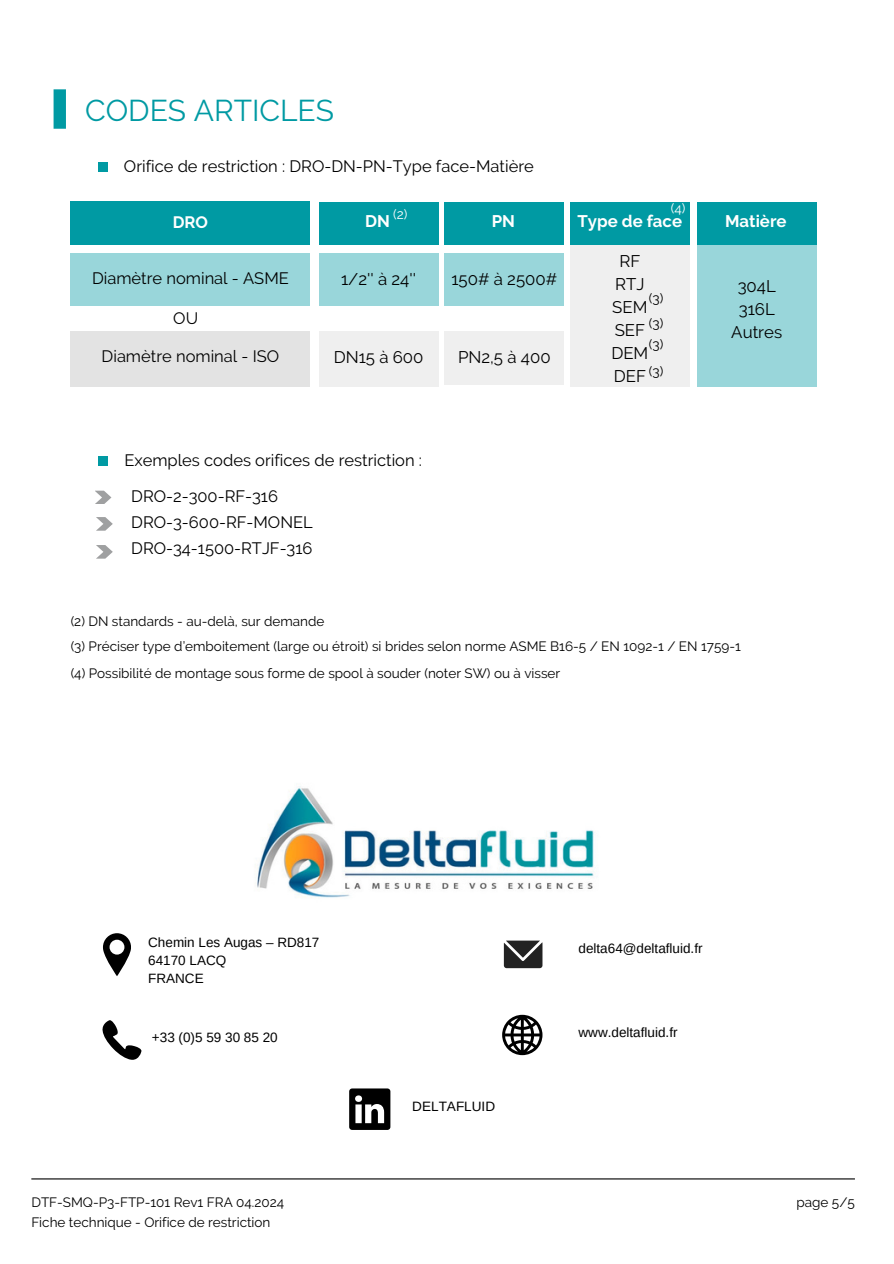
<style>
.page{position:relative;width:894px;height:1264px;background:#fff}
.page>*{position:absolute;margin:0;border:0;box-sizing:border-box;transform-origin:0 0}
.t1{font:30px "Raleway";color:#009aa3}
.t2{font:16.8px/22.8px "Raleway";color:#000;text-align:center}
.t3{font:700 16.8px "Raleway";color:#fff}
.t4{font:16.5px "Raleway";color:#000}
.t5{font:700 16.5px "Raleway";color:#fff}
.t6{font:13.5px "Raleway";color:#000}
.t7{font:13.5px "Arimo";color:#000}
.t8{font:13.5px "Raleway";color:#fff}
</style>
<div class="page">
<div style="left:54px;top:89px;width:12px;height:40px;background:#009aa3"></div>
<div style="left:99px;top:456px;width:9px;height:9px;background:#009aa3"></div>
<svg style="left:103px;top:933px;width:28px;height:43px"></svg>
<svg style="left:503px;top:940px;width:39px;height:28px"></svg>
<svg style="left:103px;top:1020px;width:38px;height:39px"></svg>
<svg style="left:502px;top:1014px;width:40px;height:41px"></svg>
<svg style="left:349px;top:1088px;width:41px;height:41px"></svg>
<hr style="left:31px;top:1178px;width:823px;height:1px;background:#000">
<svg style="left:95px;top:490px;width:16px;height:14px"></svg>
<svg style="left:96px;top:517px;width:17px;height:13px"></svg>
<img style="left:257px;top:786px;width:338px;height:112px">
<div style="left:98px;top:163px;width:9px;height:9px;background:#009aa3"></div>
<div style="left:319px;top:253px;width:119px;height:53px;background:#99d6da"></div>
<div style="left:319px;top:202px;width:119px;height:42px;background:#009aa3"></div>
<div style="left:71px;top:253px;width:239px;height:53px;background:#99d6da"></div>
<div style="left:71px;top:331px;width:239px;height:55px;background:#e3e3e3"></div>
<div style="left:319px;top:331px;width:119px;height:55px;background:#efefef"></div>
<div style="left:444px;top:253px;width:119px;height:53px;background:#99d6da"></div>
<div style="left:444px;top:202px;width:119px;height:42px;background:#009aa3"></div>
<div style="left:444px;top:331px;width:119px;height:53px;background:#efefef"></div>
<div style="left:570px;top:202px;width:119px;height:42px;background:#009aa3"></div>
<div style="left:570px;top:244px;width:119px;height:142px;background:#efefef"></div>
<div style="left:697px;top:242px;width:119px;height:145px;background:#99d6da"></div>
<div style="left:697px;top:202px;width:119px;height:42px;background:#009aa3"></div>
<div style="left:71px;top:201px;width:239px;height:43px;background:#009aa3"></div>
<svg style="left:96px;top:545px;width:17px;height:13px"></svg>
<p class="t1" style="left:85px;top:92px;width:250px">CODES ARTICLES</p>
<h5 class="t4" style="left:124px;top:157px;width:411px">Orifice de restriction : DRO-DN-PN-Type face-Matière</h5>
<h3 class="t5" style="left:173px;top:212px;width:37px">DRO</h3>
<p class="t8" style="left:393px;top:206px;width:16px">(2)</p>
<h4 class="t3" style="left:365px;top:211px;width:26px">DN</h4>
<p class="t3" style="left:491px;top:211px;width:25px">PN</p>
<h4 class="t4" style="left:92px;top:268px;width:198px">Diamètre nominal - ASME</h4>
<p class="t2" style="left:341px;top:268px;width:76px">1/2'' à 24''</p>
<p class="t2" style="left:451px;top:268px;width:107px">150# à 2500#</p>
<h3 class="t4" style="left:173px;top:309px;width:26px">OU</h3>
<h5 class="t4" style="left:102px;top:346px;width:179px">Diamètre nominal - ISO</h5>
<h3 class="t2" style="left:333px;top:346px;width:91px">DN15 à 600</h3>
<p class="t2" style="left:458px;top:346px;width:94px">PN2,5 à 400</p>
<p class="t8" style="left:670px;top:200px;width:16px">(4)</p>
<p class="t3" style="left:577px;top:211px;width:106px">Type de face</p>
<p class="t2" style="left:611px;top:250px;width:38px">RF<br>RTJ<br>SEM<br>SEF<br>DEM<br>DEF</p>
<p class="t6" style="left:648px;top:290px;width:16px">(3)</p>
<p class="t6" style="left:648px;top:315px;width:16px">(3)</p>
<p class="t6" style="left:648px;top:336px;width:16px">(3)</p>
<p class="t6" style="left:648px;top:363px;width:16px">(3)</p>
<h5 class="t4" style="left:124px;top:450px;width:299px">Exemples codes orifices de restriction :</h5>
<h5 class="t4" style="left:131px;top:486px;width:148px">DRO-2-300-RF-316</h5>
<h5 class="t4" style="left:131px;top:512px;width:183px">DRO-3-600-RF-MONEL</h5>
<p class="t4" style="left:131px;top:538px;width:183px">DRO-34-1500-RTJF-316</p>
<p class="t6" style="left:71px;top:613px;width:255px">(2) DN standards - au-delà, sur demande</p>
<h5 class="t3" style="left:725px;top:211px;width:63px">Matière</h5>
<h3 class="t2" style="left:731px;top:274px;width:52px">304L<br>316L<br>Autres</h3>
<h5 class="t6" style="left:71px;top:638px;width:671px">(3) Préciser type d’emboitement (large ou étroit) si brides selon norme ASME B16-5 / EN 1092-1 / EN 1759-1</h5>
<p class="t6" style="left:71px;top:665px;width:491px">(4) Possibilité de montage sous forme de spool à souder (noter SW) ou à visser</p>
<h2 class="t7" style="left:148px;top:934px;width:173px">Chemin Les Augas – RD817</h2>
<h5 class="t7" style="left:148px;top:952px;width:80px">64170 LACQ</h5>
<h3 class="t7" style="left:148px;top:970px;width:57px">FRANCE</h3>
<h5 class="t7" style="left:578px;top:940px;width:125px">delta64@deltafluid.fr</h5>
<h2 class="t7" style="left:152px;top:1029px;width:127px">+33 (0)5 59 30 85 20</h2>
<h2 class="t7" style="left:578px;top:1025px;width:100px">www.deltafluid.fr</h2>
<p class="t7" style="left:412px;top:1098px;width:84px">DELTAFLUID</p>
<p class="t6" style="left:31px;top:1194px;width:254px">DTF-SMQ-P3-FTP-101 Rev1 FRA 04.2024</p>
<p class="t6" style="left:796px;top:1193px;width:60px">page 5/5</p>
<p class="t6" style="left:31px;top:1214px;width:240px">Fiche technique - Orifice de restriction</p>
</div>
